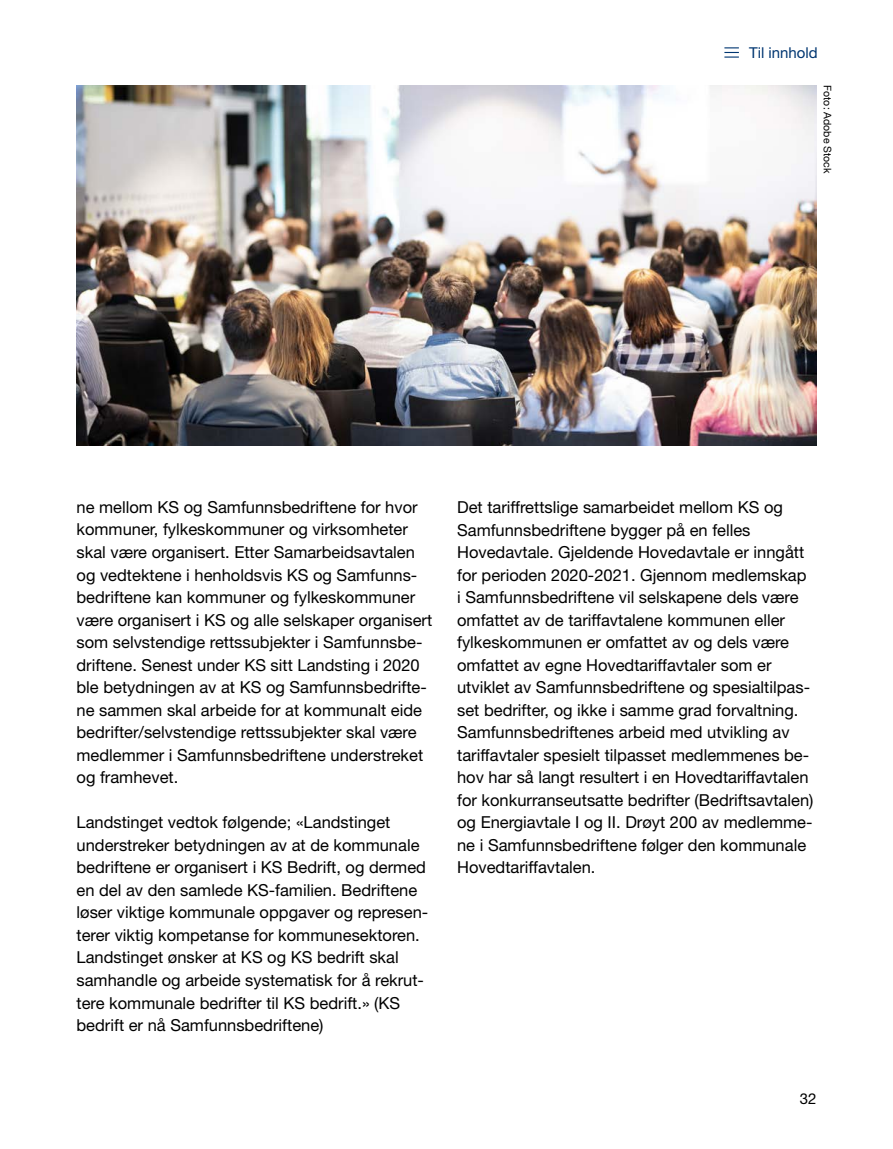
<style>
.page{position:relative;width:893px;height:1149px;background:#fff}
.page>*{position:absolute;margin:0;border:0;box-sizing:border-box;transform-origin:0 0}
.t1{font:16.5px/22.5px "Helvetica Neue LT Pro";color:#000}
.t2{font:15px "Helvetica Neue LT Pro";color:#003671}
.t3{font:15px "Helvetica Neue LT Pro";color:#000}
.t4{font:10.5px "Helvetica Neue LT Pro";color:#000}
</style>
<div class="page">
<img style="left:77px;top:85px;width:739px;height:360px">
<p class="t2" style="left:749px;top:43px;width:70px">Til innhold</p>
<p class="t4" style="left:834px;top:85px;width:90px;rotate:90deg">Foto: Adobe Stock</p>
<p class="t1" style="left:77px;top:495px;width:357px">ne mellom KS og Samfunnsbedriftene for hvor kommuner, fylkeskommuner og virksomheter skal være organisert. Etter Samarbeidsavtalen og vedtektene i henholdsvis KS og Samfunns&shy;bedriftene kan kommuner og fylkeskommuner være organisert i KS og alle selskaper organisert som selvstendige rettssubjekter i Samfunnsbe&shy;driftene. Senest under KS sitt Landsting i 2020 ble betydningen av at KS og Samfunnsbedrifte&shy;ne sammen skal arbeide for at kommunalt eide bedrifter/selvstendige rettssubjekter skal være medlemmer i Samfunnsbedriftene understreket og framhevet.</p>
<p class="t1" style="left:77px;top:810px;width:353px">Landstinget vedtok følgende; «Landstinget understreker betydningen av at de kommunale bedriftene er organisert i KS Bedrift, og dermed en del av den samlede KS-familien. Bedriftene løser viktige kommunale oppgaver og represen&shy;terer viktig kompetanse for kommunesektoren.<br>Landstinget ønsker at KS og KS bedrift skal samhandle og arbeide systematisk for å rekrut&shy;tere kommunale bedrifter til KS bedrift.» (KS bedrift er nå Samfunnsbedriftene)</p>
<p class="t1" style="left:457px;top:495px;width:358px">Det tariffrettslige samarbeidet mellom KS og Samfunnsbedriftene bygger på en felles Hovedavtale. Gjeldende Hovedavtale er inngått for perioden 2020-2021. Gjennom medlemskap i Samfunnsbedriftene vil selskapene dels være omfattet av de tariffavtalene kommunen eller fylkeskommunen er omfattet av og dels være omfattet av egne Hovedtariffavtaler som er utviklet av Samfunnsbedriftene og spesialtilpas&shy;set bedrifter, og ikke i samme grad forvaltning.<br>Samfunnsbedriftenes arbeid med utvikling av tariffavtaler spesielt tilpasset medlemmenes be&shy;hov har så langt resultert i en Hovedtariffavtalen for konkurranseutsatte bedrifter (Bedriftsavtalen) og Energiavtale I og II. Drøyt 200 av medlemme&shy;ne i Samfunnsbedriftene følger den kommunale Hovedtariffavtalen.</p>
<p class="t3" style="left:800px;top:1088px;width:18px">32</p>
</div>
